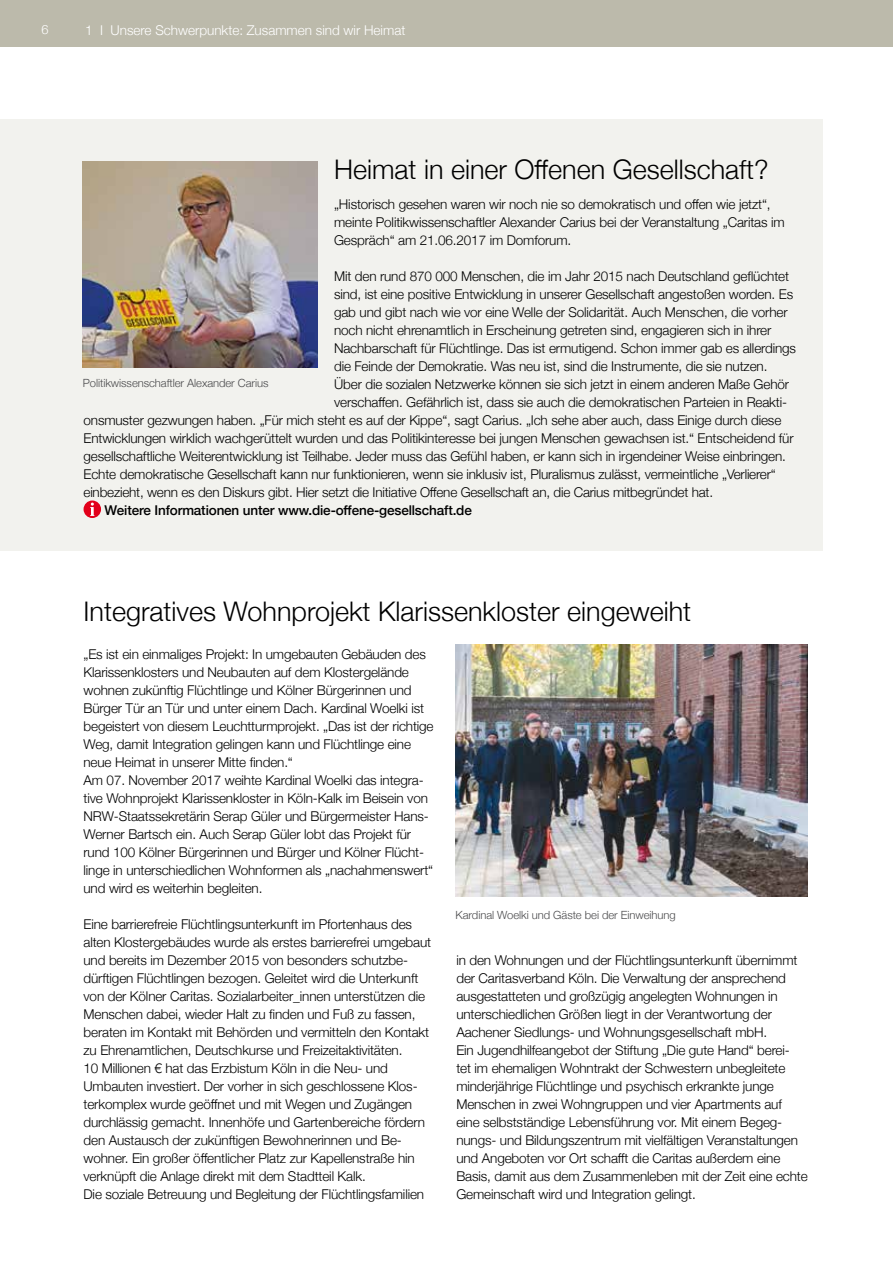
<style>
.page{position:relative;width:893px;height:1263px;background:#fff}
.page>*{position:absolute;margin:0;border:0;box-sizing:border-box;transform-origin:0 0}
.t1{font:300 27px "Helvetica Neue";color:#000}
.t2{font:300 13.5px/18px "Helvetica Neue";letter-spacing:-.01em;color:#000}
.t3{font:500 13.5px "Helvetica Neue";letter-spacing:-.01em;color:#000}
.t4{font:300 13.5px "Helvetica Neue";color:#fff}
.t5{font:300 12.75px "Helvetica Neue";color:#fff}
.t6{font:300 11.25px "Helvetica Neue";letter-spacing:-.005em;color:#4b4b4d}
</style>
<div class="page">
<div style="left:0;top:119px;width:823px;height:432px;background:#f2f2ee"></div>
<div style="left:0;top:0;width:893px;height:47px;background:#bcbaab"></div>
<div style="left:84px;top:500px;width:17px;height:18px;background:#e2001a;border-radius:50%"></div>
<svg style="left:90px;top:503px;width:5px;height:13px"></svg>
<img style="left:83px;top:162px;width:234px;height:206px">
<img style="left:456px;top:645px;width:352px;height:251px">
<p class="t5" style="left:41px;top:19px;width:9px">6</p>
<p class="t4" style="left:85px;top:19px;width:322px">1 I Unsere Schwerpunkte: Zusammen sind wir Heimat</p>
<h1 class="t1" style="left:334px;top:148px;width:436px">Heimat in einer Offenen Gesellschaft?</h1>
<p class="t2" style="left:334px;top:194px;width:452px">„Historisch gesehen waren wir noch nie so demokratisch und offen wie jetzt“, meinte Politikwissenschaftler Alexander Carius bei der Veranstaltung „Caritas im<br>Gespräch“ am 21.06.2017 im Domforum.</p>
<p class="t2" style="left:334px;top:266px;width:456px">Mit den rund 870 000 Menschen, die im Jahr 2015 nach Deutschland geflüchtet</p>
<p class="t2" style="left:334px;top:284px;width:461px">sind, ist eine positive Entwicklung in unserer Gesellschaft angestoßen worden. Es</p>
<p class="t2" style="left:334px;top:302px;width:455px">gab und gibt nach wie vor eine Welle der Solidarität. Auch Menschen, die vorher</p>
<p class="t2" style="left:334px;top:320px;width:439px">noch nicht ehrenamtlich in Erscheinung getreten sind, engagieren sich in ihrer</p>
<p class="t2" style="left:334px;top:338px;width:463px">Nachbarschaft für Flüchtlinge. Das ist ermutigend. Schon immer gab es allerdings</p>
<p class="t2" style="left:334px;top:356px;width:435px">die Feinde der Demokratie. Was neu ist, sind die Instrumente, die sie nutzen.</p>
<p class="t2" style="left:334px;top:374px;width:456px">Über die sozialen Netzwerke können sie sich jetzt in einem anderen Maße Gehör</p>
<p class="t2" style="left:334px;top:392px;width:454px">verschaffen. Gefährlich ist, dass sie auch die demokratischen Parteien in Reakti-</p>
<p class="t2" style="left:84px;top:410px;width:699px">onsmuster gezwungen haben. „Für mich steht es auf der Kippe“, sagt Carius. „Ich sehe aber auch, dass Einige durch diese</p>
<p class="t2" style="left:84px;top:428px;width:712px">Entwicklungen wirklich wachgerüttelt wurden und das Politikinteresse bei jungen Menschen gewachsen ist.“ Entscheidend für</p>
<p class="t2" style="left:84px;top:446px;width:704px">gesellschaftliche Weiterentwicklung ist Teilhabe. Jeder muss das Gefühl haben, er kann sich in irgendeiner Weise einbringen.</p>
<p class="t2" style="left:84px;top:464px;width:694px">Echte demokratische Gesellschaft kann nur funktionieren, wenn sie inklusiv ist, Pluralismus zulässt, vermeintliche „Verlierer“</p>
<p class="t2" style="left:84px;top:482px;width:631px">einbezieht, wenn es den Diskurs gibt. Hier setzt die Initiative Offene Gesellschaft an, die Carius mitbegründet hat.</p>
<p class="t3" style="left:105px;top:499px;width:369px">Weitere Informationen unter www.die-offene-gesellschaft.de</p>
<p class="t6" style="left:83px;top:374px;width:187px">Politikwissenschaftler Alexander Carius</p>
<h1 class="t1" style="left:84px;top:589px;width:609px">Integratives Wohnprojekt Klarissenkloster eingeweiht</h1>
<p class="t2" style="left:84px;top:644px;width:352px">„Es ist ein einmaliges Projekt: In umgebauten Gebäuden des Klarissenklosters und Neubauten auf dem Klostergelände wohnen zukünftig Flüchtlinge und Kölner Bürgerinnen und Bürger Tür an Tür und unter einem Dach. Kardinal Woelki ist begeistert von diesem Leuchtturmprojekt. „Das ist der richtige Weg, damit Integration gelingen kann und Flüchtlinge eine neue Heimat in unserer Mitte finden.“<br>Am 07. November 2017 weihte Kardinal Woelki das integra&shy;tive Wohnprojekt Klarissenkloster in Köln-Kalk im Beisein von NRW-Staatssekretärin Serap Güler und Bürgermeister Hans-Werner Bartsch ein. Auch Serap Güler lobt das Projekt für rund 100 Kölner Bürgerinnen und Bürger und Kölner Flücht&shy;linge in unterschiedlichen Wohnformen als „nachahmenswert“ und wird es weiterhin begleiten.</p>
<p class="t2" style="left:84px;top:914px;width:349px">Eine barrierefreie Flüchtlingsunterkunft im Pfortenhaus des alten Klostergebäudes wurde als erstes barrierefrei umgebaut und bereits im Dezember 2015 von besonders schutzbe&shy;dürftigen Flüchtlingen bezogen. Geleitet wird die Unterkunft von der Kölner Caritas. Sozialarbeiter_innen unterstützen die Menschen dabei, wieder Halt zu finden und Fuß zu fassen, beraten im Kontakt mit Behörden und vermitteln den Kontakt zu Ehrenamtlichen, Deutschkurse und Freizeitaktivitäten.<br>10 Millionen € hat das Erzbistum Köln in die Neu- und Umbauten investiert. Der vorher in sich geschlossene Klos&shy;terkomplex wurde geöffnet und mit Wegen und Zugängen durchlässig gemacht. Innenhöfe und Gartenbereiche fördern den Austausch der zukünftigen Bewohnerinnen und Be&shy;wohner. Ein großer öffentlicher Platz zur Kapellenstraße hin verknüpft die Anlage direkt mit dem Stadtteil Kalk.<br>Die soziale Betreuung und Begleitung der Flüchtlingsfamilien</p>
<p class="t6" style="left:456px;top:905px;width:222px">Kardinal Woelki und Gäste bei der Einweihung</p>
<p class="t2" style="left:456px;top:950px;width:353px">in den Wohnungen und der Flüchtlingsunterkunft übernimmt der Caritasverband Köln. Die Verwaltung der ansprechend ausgestatteten und großzügig angelegten Wohnungen in unterschiedlichen Größen liegt in der Verantwortung der Aachener Siedlungs- und Wohnungsgesellschaft mbH.<br>Ein Jugendhilfeangebot der Stiftung „Die gute Hand“ berei&shy;tet im ehemaligen Wohntrakt der Schwestern unbegleitete minderjährige Flüchtlinge und psychisch erkrankte junge Menschen in zwei Wohngruppen und vier Apartments auf eine selbstständige Lebensführung vor. Mit einem Begeg&shy;nungs- und Bildungszentrum mit vielfältigen Veranstaltungen und Angeboten vor Ort schafft die Caritas außerdem eine Basis, damit aus dem Zusammenleben mit der Zeit eine echte Gemeinschaft wird und Integration gelingt.</p>
</div>
